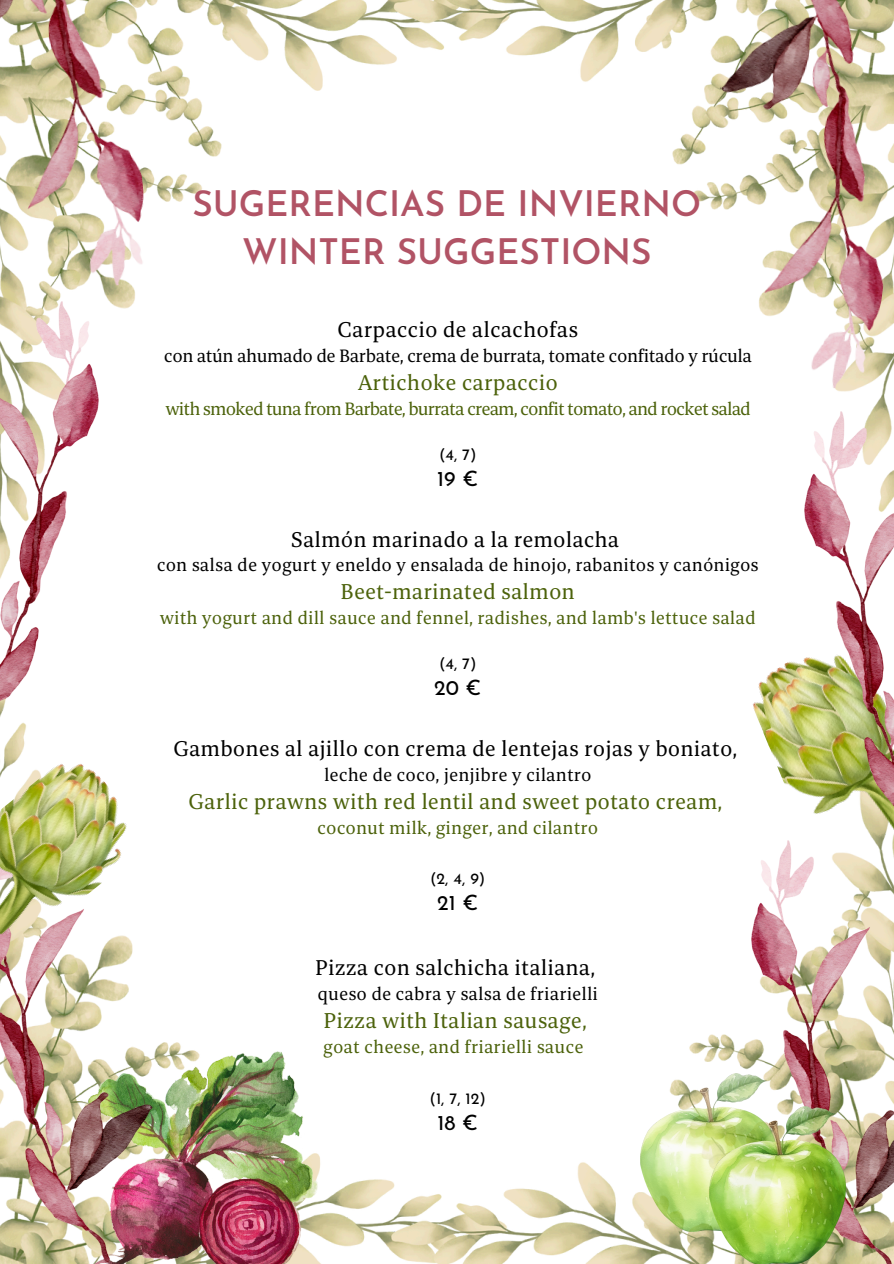
<style>
.page{position:relative;width:894px;height:1264px;background:#fff}
.page>*{position:absolute;margin:0;border:0;box-sizing:border-box;transform-origin:0 0}
.t1{font:600 35.1px/48.3px "Josefin Sans";color:#b15365;text-align:center}
.t2{font:21.15px "Bespoke Serif";color:#000}
.t3{font:21.15px "Bespoke Serif";color:#4c620b}
.t4{font:21.15px "Josefin Sans";color:#000}
.t5{font:17.7px "Bespoke Serif";color:#4c620b}
.t6{font:17.7px "Bespoke Serif";color:#000}
.t7{font:17.7px "Bespoke Serif";letter-spacing:-.055em;color:#4c620b}
.t8{font:17.7px "Bespoke Serif";letter-spacing:-.03em;color:#000}
.t9{font:15.9px "Josefin Sans";color:#000}
</style>
<div class="page">
<img style="left:0;top:0;width:889px;height:1263px">
<img style="left:742px;top:631px;width:62px;height:235px">
<img style="left:73px;top:1051px;width:248px;height:212px">
<img style="left:0;top:955px;width:152px;height:307px">
<img style="left:0;top:301px;width:98px;height:440px">
<img style="left:804px;top:411px;width:89px;height:429px">
<img style="left:751px;top:840px;width:142px;height:423px">
<img style="left:684px;top:0;width:209px;height:392px">
<img style="left:0;top:0;width:153px;height:301px">
<img style="left:0;top:748px;width:153px;height:207px">
<img style="left:639px;top:1073px;width:137px;height:158px">
<img style="left:707px;top:1106px;width:138px;height:157px">
<p class="t1" style="left:192px;top:183px;width:510px">SUGERENCIAS DE INVIERNO<br>WINTER SUGGESTIONS</p>
<p class="t2" style="left:337px;top:316px;width:243px">Carpaccio de alcachofas</p>
<p class="t8" style="left:164px;top:344px;width:589px">con atún ahumado de Barbate, crema de burrata, tomate confitado y rúcula</p>
<p class="t3" style="left:357px;top:369px;width:202px">Artichoke carpaccio</p>
<p class="t7" style="left:165px;top:397px;width:587px">with smoked tuna from Barbate, burrata cream, confit tomato, and rocket salad</p>
<p class="t9" style="left:439px;top:448px;width:39px">(4, 7)</p>
<p class="t4" style="left:437px;top:470px;width:43px">19 €</p>
<h1 class="t2" style="left:291px;top:525px;width:330px">Salmón marinado a la remolacha</h1>
<h1 class="t6" style="left:157px;top:553px;width:603px">con salsa de yogurt y eneldo y ensalada de hinojo, rabanitos y canónigos</h1>
<h1 class="t3" style="left:340px;top:578px;width:236px">Beet-marinated salmon</h1>
<h1 class="t5" style="left:160px;top:606px;width:597px">with yogurt and dill sauce and fennel, radishes, and lamb's lettuce salad</h1>
<p class="t9" style="left:439px;top:657px;width:39px">(4, 7)</p>
<h3 class="t4" style="left:434px;top:679px;width:49px">20 €</h3>
<p class="t2" style="left:173px;top:734px;width:565px">Gambones al ajillo con crema de lentejas rojas y boniato,</p>
<p class="t6" style="left:324px;top:762px;width:269px">leche de coco, jenjibre y cilantro</p>
<p class="t3" style="left:188px;top:787px;width:535px">Garlic prawns with red lentil and sweet potato cream,</p>
<p class="t5" style="left:317px;top:815px;width:282px">coconut milk, ginger, and cilantro</p>
<p class="t9" style="left:430px;top:872px;width:57px">(2, 4, 9)</p>
<h3 class="t4" style="left:437px;top:894px;width:43px">21 €</h3>
<p class="t2" style="left:315px;top:954px;width:281px">Pizza con salchicha italiana,</p>
<p class="t6" style="left:317px;top:982px;width:282px">queso de cabra y salsa de friarielli</p>
<p class="t3" style="left:323px;top:1006px;width:265px">Pizza with Italian sausage,</p>
<p class="t5" style="left:323px;top:1035px;width:262px">goat cheese, and friarielli sauce</p>
<p class="t9" style="left:429px;top:1091px;width:58px">(1, 7, 12)</p>
<h2 class="t4" style="left:437px;top:1113px;width:42px">18 €</h2>
</div>
